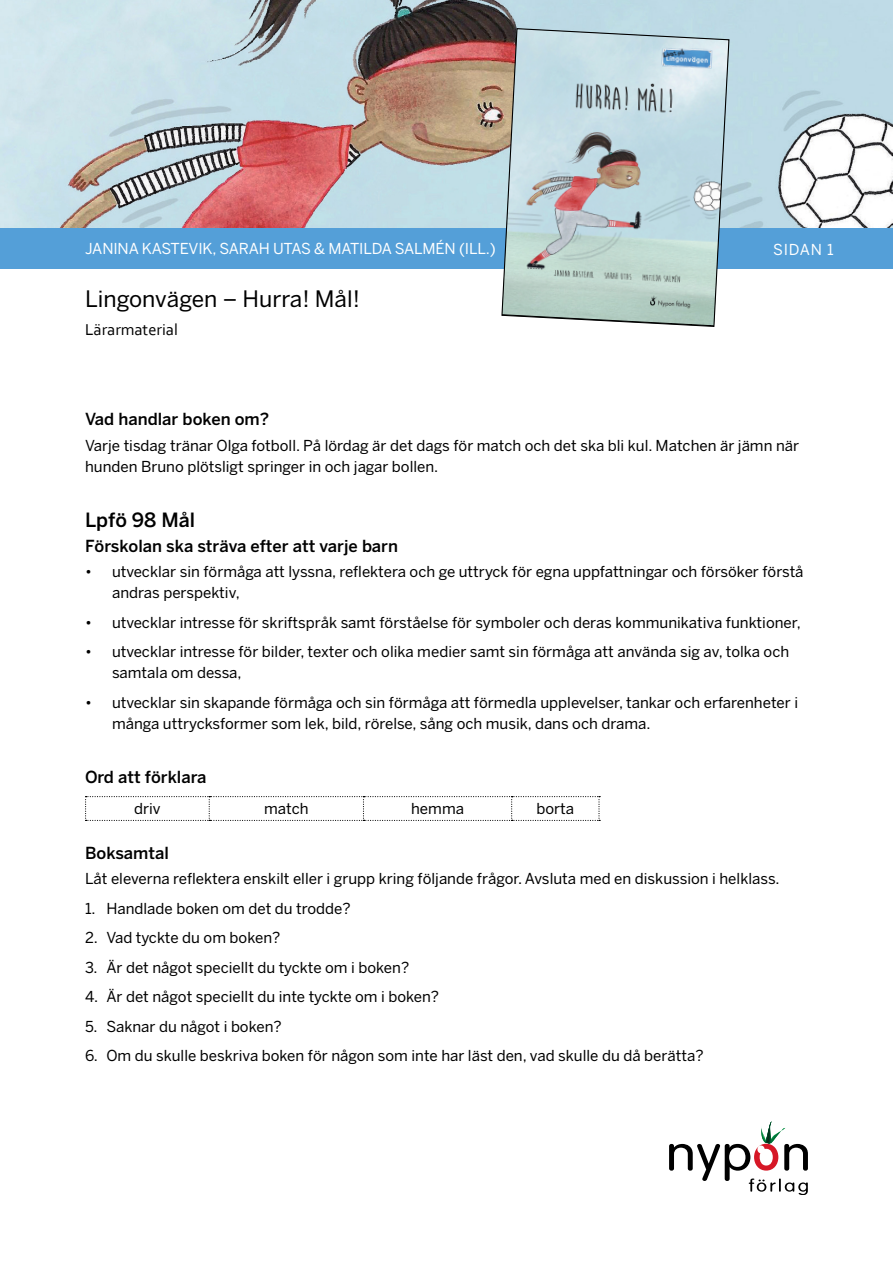
<style>
.page{position:relative;width:893px;height:1263px;background:#fff}
.page>*{position:absolute;margin:0;border:0;box-sizing:border-box;transform-origin:0 0}
.t1{font:22.5px "Benton Sans";color:#000}
.t2{font:500 19.5px "Benton Sans";color:#000}
.t3{font:500 16.5px "Benton Sans";color:#000}
.t4{font:16.5px "Corbel";color:#000}
.t5{font:15px/21px "Benton Sans";color:#000}
.t6{font:15px "Benton Sans";letter-spacing:-.01em;color:#fff}
</style>
<div class="page">
<img style="left:0;top:0;width:893px;height:229px">
<div style="left:0;top:229px;width:893px;height:40px;background:#549fd8"></div>
<svg style="left:501px;top:28px;width:229px;height:299px;background:#b9cbce"></svg>
<svg style="left:669px;top:1121px;width:139px;height:74px"></svg>
<svg style="left:85px;top:796px;width:515px;height:25px"></svg>
<p class="t6" style="left:85px;top:240px;width:412px">JANINA KASTEVIK, SARAH UTAS &amp; MATILDA SALMÉN (ILL.)</p>
<h1 class="t1" style="left:85px;top:286px;width:276px">Lingonvägen – Hurra! Mål!</h1>
<p class="t4" style="left:85px;top:320px;width:94px">Lärarmaterial</p>
<p class="t6" style="left:773px;top:241px;width:62px">SIDAN 1</p>
<p class="t3" style="left:85px;top:410px;width:186px">Vad handlar boken om?</p>
<p class="t5" style="left:85px;top:435px;width:716px">Varje tisdag tränar Olga fotboll. På lördag är det dags för match och det ska bli kul. Matchen är jämn när hunden Bruno plötsligt springer in och jagar bollen.</p>
<h2 class="t2" style="left:85px;top:508px;width:112px">Lpfö 98 Mål</h2>
<p class="t3" style="left:85px;top:536px;width:314px">Förskolan ska sträva efter att varje barn</p>
<p class="t5" style="left:112px;top:561px;width:693px;text-indent:-27px">• utvecklar sin förmåga att lyssna, reflektera och ge uttryck för egna uppfattningar och försöker förstå andras perspektiv,</p>
<p class="t5" style="left:85px;top:612px;width:717px">• utvecklar intresse för skriftspråk samt förståelse för symboler och deras kommunikativa funktioner,</p>
<p class="t5" style="left:112px;top:641px;width:679px;text-indent:-27px">• utvecklar intresse för bilder, texter och olika medier samt sin förmåga att använda sig av, tolka och samtala om dessa,</p>
<p class="t5" style="left:112px;top:692px;width:687px;text-indent:-27px">• utvecklar sin skapande förmåga och sin förmåga att förmedla upplevelser, tankar och erfarenheter i många uttrycksformer som lek, bild, rörelse, sång och musik, dans och drama.</p>
<p class="t3" style="left:85px;top:768px;width:123px">Ord att förklara</p>
<p class="t5" style="left:134px;top:799px;width:28px">driv</p>
<p class="t5" style="left:264px;top:799px;width:46px">match</p>
<p class="t5" style="left:411px;top:799px;width:54px">hemma</p>
<p class="t5" style="left:536px;top:799px;width:39px">borta</p>
<p class="t3" style="left:85px;top:843px;width:85px">Boksamtal</p>
<p class="t5" style="left:85px;top:868px;width:696px">Låt eleverna reflektera enskilt eller i grupp kring följande frågor. Avsluta med en diskussion i helklass.</p>
<p class="t5" style="left:85px;top:898px;width:267px">1. Handlade boken om det du trodde?</p>
<p class="t5" style="left:85px;top:928px;width:197px">2. Vad tyckte du om boken?</p>
<p class="t5" style="left:85px;top:957px;width:326px">3. Är det något speciellt du tyckte om i boken?</p>
<p class="t5" style="left:85px;top:987px;width:356px">4. Är det något speciellt du inte tyckte om i boken?</p>
<p class="t5" style="left:85px;top:1016px;width:198px">5. Saknar du något i boken?</p>
<p class="t5" style="left:85px;top:1046px;width:620px">6. Om du skulle beskriva boken för någon som inte har läst den, vad skulle du då berätta?</p>
</div>
